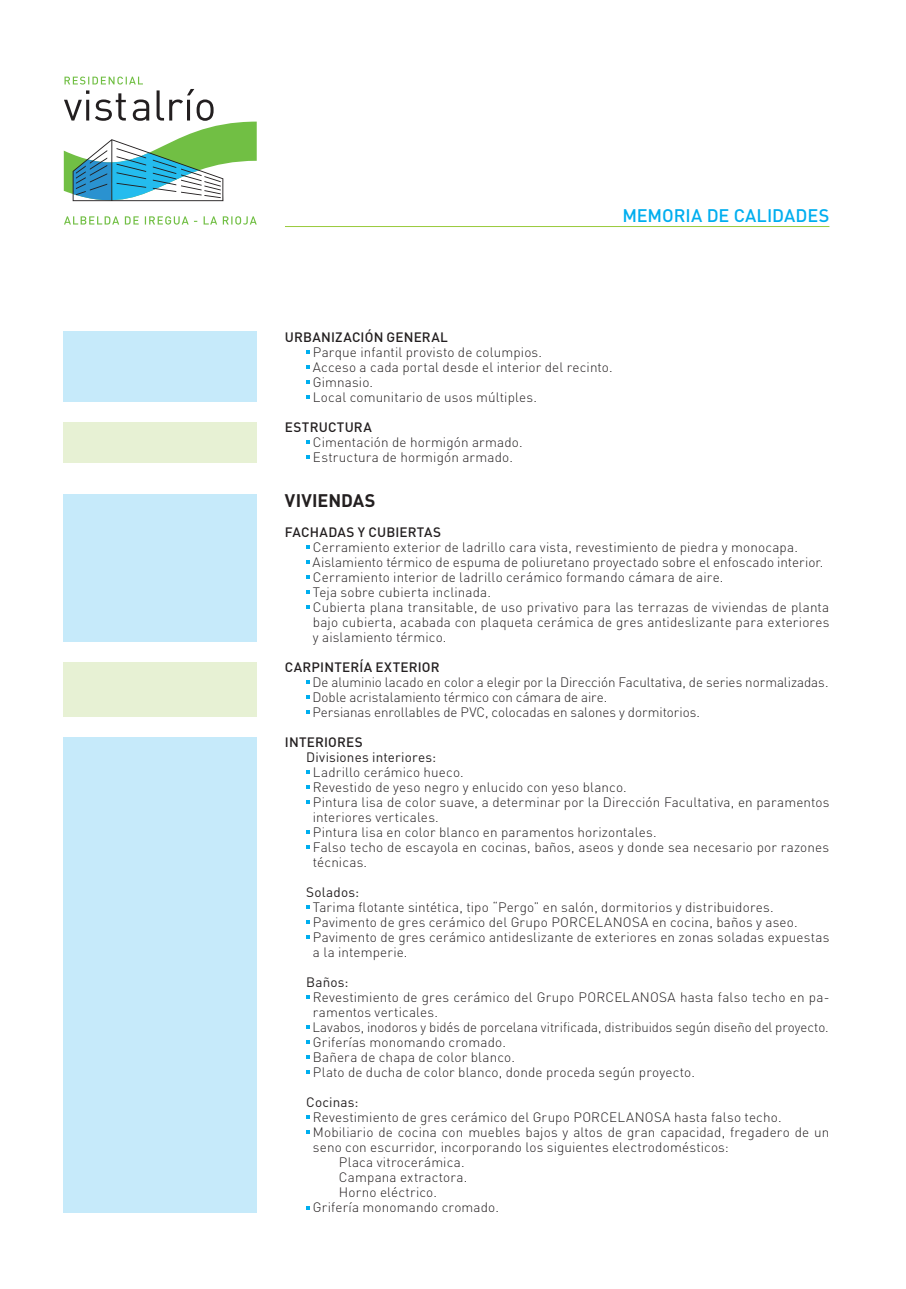
<style>
.page{position:relative;width:906px;height:1289px;background:#fff}
.page>*{position:absolute;margin:0;border:0;box-sizing:border-box;transform-origin:0 0}
.t1{font:500 18px "DIN";letter-spacing:-.005em;color:#00aeef}
.t2{font:700 18px "DIN";letter-spacing:.005em;color:#231f20}
.t3{font:300 13.5px/15px "DIN";letter-spacing:.01em;color:#231f20}
.t4{font:500 13.5px "DIN";letter-spacing:.015em;color:#231f20}
.t5{font:13.5px "DIN";letter-spacing:.01em;color:#231f20}
</style>
<div class="page">
<svg style="left:306px;top:350px;width:3px;height:4px"></svg>
<svg style="left:306px;top:365px;width:3px;height:4px"></svg>
<svg style="left:306px;top:380px;width:3px;height:4px"></svg>
<svg style="left:306px;top:395px;width:3px;height:4px"></svg>
<svg style="left:306px;top:440px;width:3px;height:4px"></svg>
<svg style="left:306px;top:455px;width:3px;height:4px"></svg>
<svg style="left:306px;top:545px;width:3px;height:4px"></svg>
<svg style="left:306px;top:560px;width:3px;height:4px"></svg>
<svg style="left:306px;top:575px;width:3px;height:4px"></svg>
<svg style="left:306px;top:590px;width:3px;height:4px"></svg>
<svg style="left:306px;top:605px;width:3px;height:4px"></svg>
<svg style="left:306px;top:680px;width:3px;height:4px"></svg>
<svg style="left:306px;top:695px;width:3px;height:4px"></svg>
<svg style="left:306px;top:710px;width:3px;height:4px"></svg>
<svg style="left:306px;top:770px;width:3px;height:4px"></svg>
<svg style="left:306px;top:785px;width:3px;height:4px"></svg>
<svg style="left:306px;top:800px;width:3px;height:4px"></svg>
<svg style="left:306px;top:830px;width:3px;height:4px"></svg>
<svg style="left:306px;top:845px;width:3px;height:4px"></svg>
<svg style="left:306px;top:905px;width:3px;height:4px"></svg>
<svg style="left:306px;top:920px;width:3px;height:4px"></svg>
<svg style="left:306px;top:935px;width:3px;height:4px"></svg>
<svg style="left:306px;top:995px;width:3px;height:4px"></svg>
<svg style="left:306px;top:1025px;width:3px;height:4px"></svg>
<svg style="left:306px;top:1040px;width:3px;height:4px"></svg>
<svg style="left:306px;top:1055px;width:3px;height:4px"></svg>
<svg style="left:306px;top:1070px;width:3px;height:4px"></svg>
<svg style="left:306px;top:1115px;width:3px;height:4px"></svg>
<svg style="left:306px;top:1130px;width:3px;height:4px"></svg>
<svg style="left:306px;top:1206px;width:3px;height:4px"></svg>
<svg style="left:64px;top:77px;width:193px;height:148px"></svg>
<div style="left:64px;top:331px;width:193px;height:71px;background:#c6eafa"></div>
<hr style="left:285px;top:226px;width:544px;height:1px;background:#99ca3b">
<div style="left:64px;top:422px;width:193px;height:41px;background:#e7f1d4"></div>
<div style="left:64px;top:494px;width:193px;height:147px;background:#c6eafa"></div>
<div style="left:64px;top:662px;width:193px;height:54px;background:#e7f1d4"></div>
<div style="left:64px;top:737px;width:193px;height:475px;background:#c6eafa"></div>
<h1 class="t1" style="left:622px;top:204px;width:208px">MEMORIA DE CALIDADES</h1>
<p class="t4" style="left:285px;top:328px;width:165px">URBANIZACIÓN GENERAL</p>
<p class="t3" style="left:313px;top:344px;width:301px">Parque infantil provisto de columpios.<br>Acceso a cada portal desde el interior del recinto.<br>Gimnasio.<br>Local comunitario de usos múltiples.</p>
<p class="t4" style="left:285px;top:418px;width:88px">ESTRUCTURA</p>
<p class="t3" style="left:313px;top:434px;width:211px">Cimentación de hormigón armado.<br>Estructura de hormigón armado.</p>
<h1 class="t2" style="left:285px;top:488px;width:92px">VIVIENDAS</h1>
<p class="t4" style="left:285px;top:523px;width:158px">FACHADAS Y CUBIERTAS</p>
<p class="t3" style="left:313px;top:539px;width:518px">Cerramiento exterior de ladrillo cara vista, revestimiento de piedra y monocapa.<br>Aislamiento térmico de espuma de poliuretano proyectado sobre el enfoscado interior.<br>Cerramiento interior de ladrillo cerámico formando cámara de aire.<br>Teja sobre cubierta inclinada.<br>Cubierta plana transitable, de uso privativo para las terrazas de viviendas de planta bajo cubierta, acabada con plaqueta cerámica de gres antideslizante para exteriores y aislamiento térmico.</p>
<p class="t4" style="left:285px;top:658px;width:156px">CARPINTERÍA EXTERIOR</p>
<p class="t3" style="left:312px;top:674px;width:517px">De aluminio lacado en color a elegir por la Dirección Facultativa, de series normalizadas.<br>Doble acristalamiento térmico con cámara de aire.<br>Persianas enrollables de PVC, colocadas en salones y dormitorios.</p>
<p class="t4" style="left:285px;top:733px;width:79px">INTERIORES</p>
<p class="t5" style="left:306px;top:748px;width:131px">Divisiones interiores:</p>
<p class="t3" style="left:313px;top:764px;width:518px">Ladrillo cerámico hueco.<br>Revestido de yeso negro y enlucido con yeso blanco.<br>Pintura lisa de color suave, a determinar por la Dirección Facultativa, en paramentos interiores verticales.<br>Pintura lisa en color blanco en paramentos horizontales.<br>Falso techo de escayola en cocinas, baños, aseos y donde sea necesario por razones técnicas.</p>
<p class="t5" style="left:306px;top:883px;width:54px">Solados:</p>
<p class="t3" style="left:313px;top:899px;width:518px">Tarima flotante sintética, tipo “Pergo” en salón, dormitorios y distribuidores.<br>Pavimento de gres cerámico del Grupo PORCELANOSA en cocina, baños y aseo.<br>Pavimento de gres cerámico antideslizante de exteriores en zonas soladas expuestas a la intemperie.</p>
<p class="t5" style="left:306px;top:973px;width:44px">Baños:</p>
<p class="t3" style="left:312px;top:989px;width:518px">Revestimiento de gres cerámico del Grupo PORCELANOSA hasta falso techo en pa&shy;ramentos verticales.<br>Lavabos, inodoros y bidés de porcelana vitrificada, distribuidos según diseño del proyecto.<br>Griferías monomando cromado.<br>Bañera de chapa de color blanco.<br>Plato de ducha de color blanco, donde proceda según proyecto.</p>
<p class="t5" style="left:306px;top:1093px;width:54px">Cocinas:</p>
<p class="t3" style="left:313px;top:1109px;width:470px">Revestimiento de gres cerámico del Grupo PORCELANOSA hasta falso techo.</p>
<p class="t3" style="left:313px;top:1124px;width:518px">Mobiliario de cocina con muebles bajos y altos de gran capacidad, fregadero de un</p>
<p class="t3" style="left:313px;top:1139px;width:417px">seno con escurridor, incorporando los siguientes electrodomésticos:</p>
<p class="t3" style="left:339px;top:1154px;width:127px">Placa vitrocerámica.</p>
<p class="t3" style="left:339px;top:1169px;width:130px">Campana extractora.</p>
<p class="t3" style="left:339px;top:1184px;width:99px">Horno eléctrico.</p>
<p class="t3" style="left:313px;top:1199px;width:188px">Grifería monomando cromado.</p>
</div>
